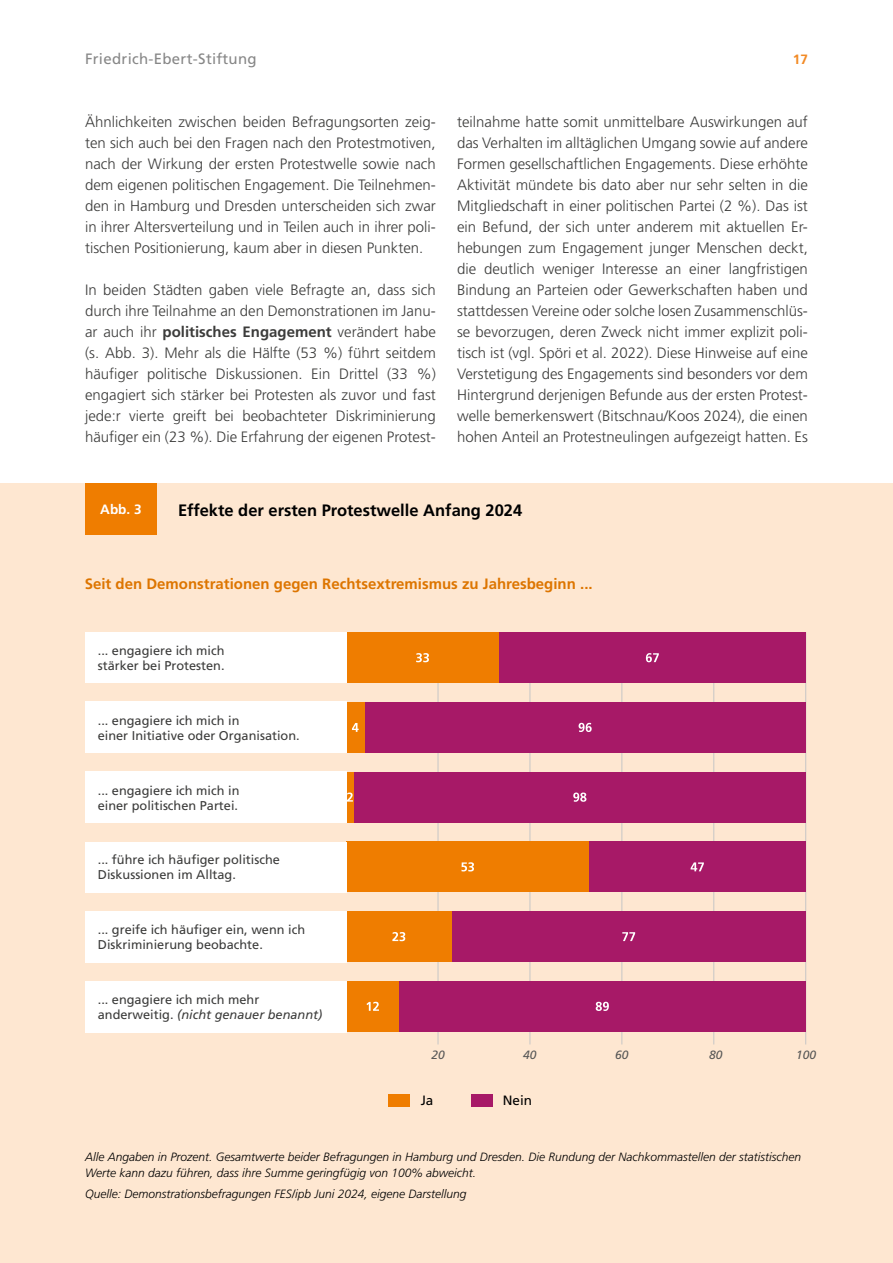
<style>
.page{position:relative;width:893px;height:1263px;background:#fff}
.page>*{position:absolute;margin:0;border:0;box-sizing:border-box;transform-origin:0 0}
.Infografik_H1{font:700 16.5px "Frutiger LT Pro";color:#000}
.FT{font:300 15px/21px "Frutiger LT Pro";color:#3c3c3b;text-align:justify}
.FT_zu_Beginn{font:300 15px/21px "Frutiger LT Pro";color:#3c3c3b;text-align:justify}
.Infografik_H2{font:700 15px "Frutiger LT Pro";color:#dd7500}
.t1{font:15px "Frutiger LT Pro";letter-spacing:.02em;color:#878787}
.Infografik_Legende{font:13.5px "Frutiger LT Pro";color:#000}
.Infografik_Abb_Nr{font:700 13.5px "Frutiger LT Pro";color:#fff}
.t2{font:700 13.5px "Frutiger LT Pro";color:#f28a25}
.FT-2{font:12.75px/15px "Frutiger LT Pro";color:#3c3c3b}
.Infografik_Quelle{font:italic 300 12px/16.5px "Frutiger LT Pro";color:#000}
.Infografik_Legende-2{font:italic 12px "Frutiger LT Pro";color:#575756}
.s1{font-weight:700}
.s2{font-style:italic}
</style>
<div class="page">
<div style="left:0;top:484px;width:893px;height:779px;background:#fee7d1"></div>
<hr style="left:438px;top:632px;width:1px;height:412px;background:#c6c6c6">
<hr style="left:530px;top:632px;width:1px;height:412px;background:#c6c6c6">
<hr style="left:621px;top:632px;width:1px;height:412px;background:#c6c6c6">
<hr style="left:713px;top:632px;width:1px;height:412px;background:#c6c6c6">
<hr style="left:805px;top:632px;width:1px;height:412px;background:#c6c6c6">
<div style="left:471px;top:1094px;width:21px;height:12px;background:#a71967"></div>
<div style="left:389px;top:1094px;width:21px;height:13px;background:#ef7d00"></div>
<div style="left:346px;top:632px;width:153px;height:51px;background:#ef7d00"></div>
<div style="left:499px;top:632px;width:307px;height:51px;background:#a71967"></div>
<div style="left:364px;top:702px;width:442px;height:51px;background:#a71967"></div>
<div style="left:354px;top:772px;width:452px;height:50px;background:#a71967"></div>
<div style="left:346px;top:841px;width:243px;height:51px;background:#ef7d00"></div>
<div style="left:589px;top:841px;width:217px;height:51px;background:#a71967"></div>
<div style="left:346px;top:911px;width:106px;height:51px;background:#ef7d00"></div>
<div style="left:452px;top:911px;width:354px;height:51px;background:#a71967"></div>
<div style="left:346px;top:981px;width:53px;height:51px;background:#ef7d00"></div>
<div style="left:399px;top:981px;width:407px;height:51px;background:#a71967"></div>
<div style="left:346px;top:702px;width:18px;height:51px;background:#ef7d00"></div>
<div style="left:346px;top:772px;width:8px;height:50px;background:#ef7d00"></div>
<div style="left:85px;top:484px;width:72px;height:51px;background:#ef7d00"></div>
<div style="left:85px;top:632px;width:261px;height:51px;background:#fff"></div>
<div style="left:85px;top:702px;width:261px;height:51px;background:#fff"></div>
<div style="left:85px;top:771px;width:261px;height:52px;background:#fff"></div>
<div style="left:85px;top:842px;width:261px;height:50px;background:#fff"></div>
<div style="left:85px;top:911px;width:261px;height:52px;background:#fff"></div>
<div style="left:85px;top:981px;width:261px;height:51px;background:#fff"></div>
<svg style="left:416px;top:653px;width:13px;height:9px"></svg>
<svg style="left:352px;top:723px;width:7px;height:9px"></svg>
<svg style="left:347px;top:792px;width:6px;height:10px"></svg>
<svg style="left:461px;top:862px;width:13px;height:9px"></svg>
<svg style="left:392px;top:932px;width:13px;height:9px"></svg>
<svg style="left:366px;top:1002px;width:13px;height:9px"></svg>
<svg style="left:646px;top:653px;width:13px;height:9px"></svg>
<svg style="left:579px;top:723px;width:13px;height:9px"></svg>
<svg style="left:573px;top:792px;width:13px;height:10px"></svg>
<svg style="left:691px;top:862px;width:13px;height:9px"></svg>
<svg style="left:622px;top:932px;width:13px;height:9px"></svg>
<svg style="left:596px;top:1002px;width:13px;height:9px"></svg>
<p class="t1" style="left:85px;top:50px;width:173px">Friedrich-Ebert-Stiftung</p>
<p class="t2" style="left:793px;top:51px;width:17px">17</p>
<p class="FT_zu_Beginn" style="left:85px;top:111px;width:352px">Ähnlichkeiten zwischen beiden Befragungsorten zeig&shy;ten sich auch bei den Fragen nach den Protestmotiven, nach der Wirkung der ersten Protestwelle sowie nach dem eigenen politischen Engagement. Die Teilnehmen&shy;den in Hamburg und Dresden unterscheiden sich zwar in ihrer Altersverteilung und in Teilen auch in ihrer poli&shy;tischen Positionierung, kaum aber in diesen Punkten.</p>
<p class="FT" style="left:85px;top:279px;width:352px">In beiden Städten gaben viele Befragte an, dass sich durch ihre Teilnahme an den Demonstrationen im Janu&shy;ar auch ihr <span class="s1">politisches Engagement</span> verändert habe (s. Abb. 3). Mehr als die Hälfte (53 %) führt seitdem häufiger politische Diskussionen. Ein Drittel (33 %) engagiert sich stärker bei Protesten als zuvor und fast jede:r vierte greift bei beobachteter Diskriminierung häufiger ein (23 %). Die Erfahrung der eigenen Protest-</p>
<p class="FT" style="left:457px;top:111px;width:352px">teilnahme hatte somit unmittelbare Auswirkungen auf das Verhalten im alltäglichen Umgang sowie auf andere Formen gesellschaftlichen Engagements. Diese erhöhte Aktivität mündete bis dato aber nur sehr selten in die Mitgliedschaft in einer politischen Partei (2 %). Das ist ein Befund, der sich unter anderem mit aktuellen Er&shy;hebungen zum Engagement junger Menschen deckt, die deutlich weniger Interesse an einer langfristigen Bindung an Parteien oder Gewerkschaften haben und stattdessen Vereine oder solche losen Zusammenschlüs&shy;se bevorzugen, deren Zweck nicht immer explizit poli&shy;tisch ist (vgl. Spöri et al. 2022). Diese Hinweise auf eine Verstetigung des Engagements sind besonders vor dem Hintergrund derjenigen Befunde aus der ersten Protest&shy;welle bemerkenswert (Bitschnau/Koos 2024), die einen hohen Anteil an Protestneulingen aufgezeigt hatten. Es</p>
<p class="Infografik_Abb_Nr" style="left:100px;top:502px;width:43px">Abb. 3</p>
<p class="Infografik_H1" style="left:178px;top:500px;width:346px">Effekte der ersten Protestwelle Anfang 2024</p>
<p class="Infografik_H2" style="left:85px;top:575px;width:509px">Seit den Demonstrationen gegen Rechtsextremismus zu Jahresbeginn ...</p>
<p class="FT-2" style="left:98px;top:643px;width:128px">... engagiere ich mich stärker bei Protesten.</p>
<p class="FT-2" style="left:98px;top:713px;width:203px">... engagiere ich mich in<br>einer Initiative oder Organisation.</p>
<p class="FT-2" style="left:98px;top:783px;width:143px">... engagiere ich mich in einer politischen Partei.</p>
<p class="FT-2" style="left:98px;top:852px;width:184px">... führe ich häufiger politische<br>Diskussionen im Alltag.</p>
<p class="FT-2" style="left:98px;top:922px;width:209px">... greife ich häufiger ein, wenn ich<br>Diskriminierung beobachte.</p>
<p class="FT-2" style="left:98px;top:992px;width:226px">... engagiere ich mich mehr anderweitig. <span class="s2">(nicht genauer benannt)</span></p>
<p class="Infografik_Legende-2" style="left:431px;top:1048px;width:15px">20</p>
<p class="Infografik_Legende-2" style="left:523px;top:1048px;width:15px">40</p>
<p class="Infografik_Legende-2" style="left:615px;top:1048px;width:15px">60</p>
<p class="Infografik_Legende-2" style="left:709px;top:1048px;width:15px">80</p>
<p class="Infografik_Legende-2" style="left:796px;top:1048px;width:22px">100</p>
<p class="Infografik_Legende" style="left:421px;top:1093px;width:14px">Ja</p>
<p class="Infografik_Legende" style="left:503px;top:1092px;width:31px">Nein</p>
<p class="Infografik_Quelle" style="left:85px;top:1148px;width:718px">Alle Angaben in Prozent. Gesamtwerte beider Befragungen in Hamburg und Dresden. Die Rundung der Nachkommastellen der statistischen<br>Werte kann dazu führen, dass ihre Summe geringfügig von 100% abweicht.</p>
<p class="Infografik_Quelle" style="left:85px;top:1185px;width:383px">Quelle: Demonstrationsbefragungen FES/ipb Juni 2024, eigene Darstellung</p>
</div>
